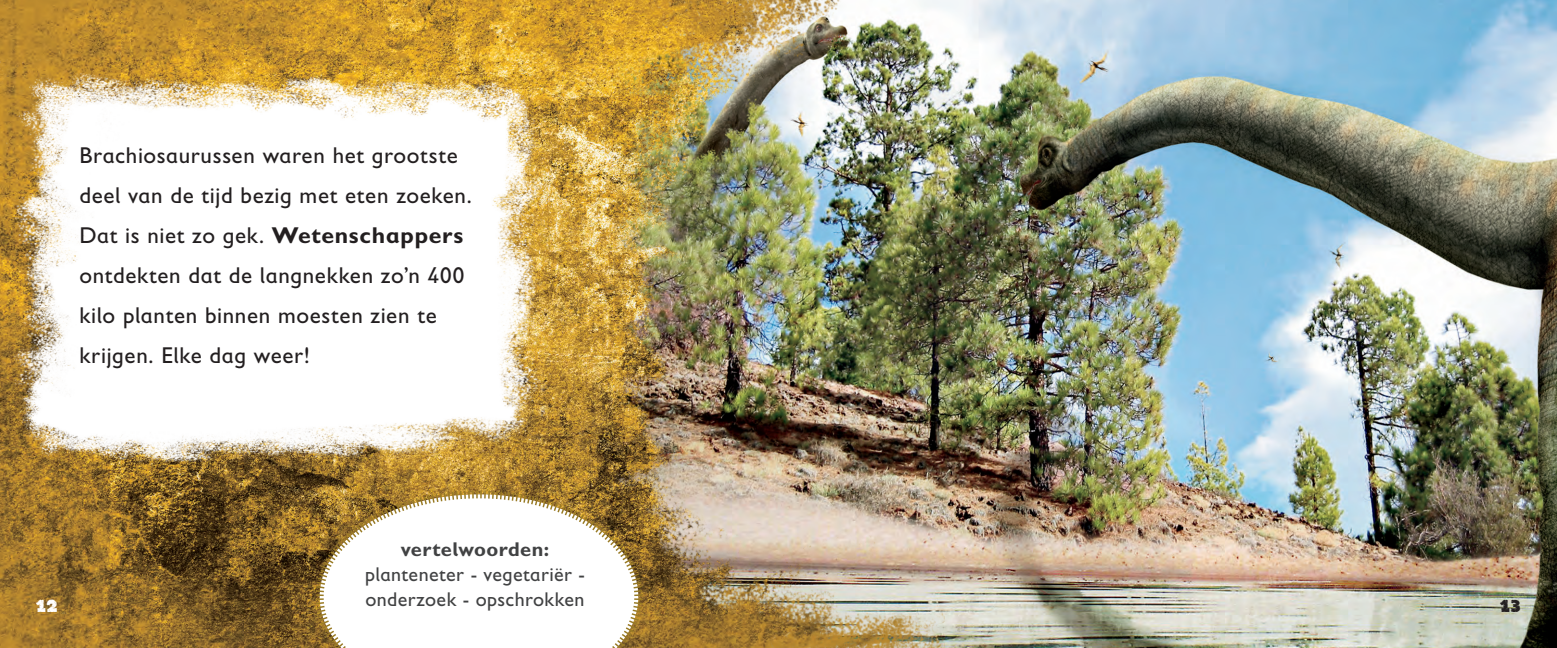
<style>
.page{position:relative;width:1557px;height:648px;background:#fff}
.page>*{position:absolute;margin:0;border:0;box-sizing:border-box;transform-origin:0 0}
.t1{font:23px/40px "Gill Sans Infant Std";letter-spacing:.025em;color:#231f20}
.t2{font:20px/25px "Gill Sans Infant Std";letter-spacing:.02em;color:#414243}
.t3{font:700 20px "Gill Sans Infant Std";letter-spacing:.02em;color:#414243}
.t4{font:15px "JF Rock Solid";color:#fff}
.t5{font:15px "JF Rock Solid";color:#231f20}
.s1{font-weight:700}
</style>
<div class="page">
<img style="left:945px;top:0;width:612px;height:648px">
<img style="left:0;top:0;width:945px;height:648px">
<img style="left:0;top:59px;width:562px;height:418px">
<svg style="left:314px;top:489px;width:330px;height:159px"></svg>
<p class="t1" style="left:79px;top:135px;width:394px">Brachiosaurussen waren het grootste deel van de tijd bezig met eten zoeken.<br>Dat is niet zo gek. <span class="s1">Wetenschappers </span>ontdekten dat de langnekken zo’n 400 kilo planten binnen moesten zien te krijgen. Elke dag weer!</p>
<p class="t3" style="left:401px;top:537px;width:150px">vertelwoorden:</p>
<p class="t2" style="left:365px;top:561px;width:221px">planteneter - vegetariër - onderzoek - opschrokken</p>
<p class="t4" style="left:36px;top:599px;width:23px">12</p>
<p class="t5" style="left:1500px;top:599px;width:22px">13</p>
</div>
